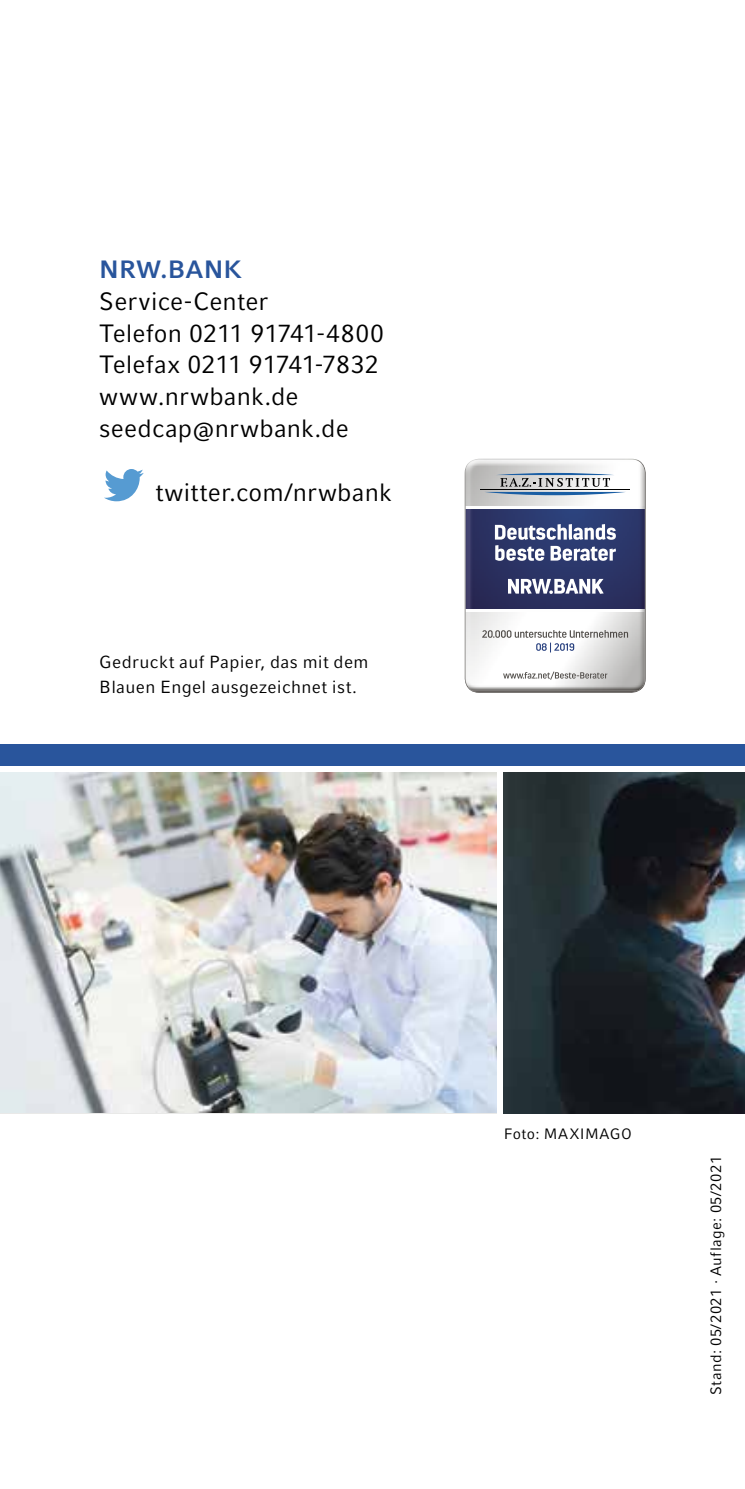
<style>
.page{position:relative;width:745px;height:1489px;background:#fff}
.page>*{position:absolute;margin:0;border:0;box-sizing:border-box;transform-origin:0 0}
.t1{font:25px/32px "Compatil Fact LT";letter-spacing:.005em;color:#000}
.t2{font:700 25px "Compatil Fact LT";letter-spacing:.005em;color:#29559c}
.t3{font:17.5px/25px "Compatil Fact LT";letter-spacing:.02em;color:#000}
.t4{font:15px "Compatil Fact LT";letter-spacing:.03em;color:#000}
</style>
<div class="page">
<div style="left:0;top:744px;width:744px;height:21px;background:#29559c"></div>
<img style="left:503px;top:772px;width:241px;height:341px">
<svg style="left:104px;top:469px;width:40px;height:32px"></svg>
<img style="left:0;top:772px;width:496px;height:340px">
<img style="left:470px;top:690px;width:161px;height:2px">
<img style="left:475px;top:461px;width:159px;height:229px">
<img style="left:475px;top:691px;width:156px;height:1px">
<img style="left:478px;top:459px;width:159px;height:1px">
<img style="left:634px;top:460px;width:11px;height:226px">
<img style="left:464px;top:460px;width:11px;height:230px">
<img style="left:465px;top:611px;width:1px;height:71px">
<svg style="left:638px;top:461px;width:6px;height:12px"></svg>
<svg style="left:631px;top:679px;width:13px;height:13px"></svg>
<hr style="left:480px;top:489px;width:149px;height:1px;background:#000">
<svg style="left:484px;top:473px;width:141px;height:22px"></svg>
<img style="left:524px;top:671px;width:83px;height:9px">
<svg style="left:507px;top:578px;width:96px;height:16px"></svg>
<svg style="left:494px;top:524px;width:121px;height:37px"></svg>
<img style="left:536px;top:642px;width:38px;height:10px">
<img style="left:482px;top:630px;width:145px;height:8px">
<p class="t2" style="left:99px;top:254px;width:144px">NRW.BANK</p>
<p class="t1" style="left:99px;top:285px;width:286px">Service-Center<br>Telefon 0211 91741-4800<br>Telefax 0211 91741-7832 www.nrwbank.de seedcap@nrwbank.de</p>
<p class="t1" style="left:155px;top:476px;width:238px">twitter.com/nrwbank</p>
<p class="t3" style="left:99px;top:649px;width:270px">Gedruckt auf Papier, das mit dem<br>Blauen Engel ausgezeichnet ist.</p>
<p class="t4" style="left:503px;top:1125px;width:129px">Foto: MAXIMAGO</p>
<p class="t4" style="left:706px;top:1394px;width:240px;rotate:-90deg">Stand: 05/2021 · Auflage: 05/2021</p>
</div>
